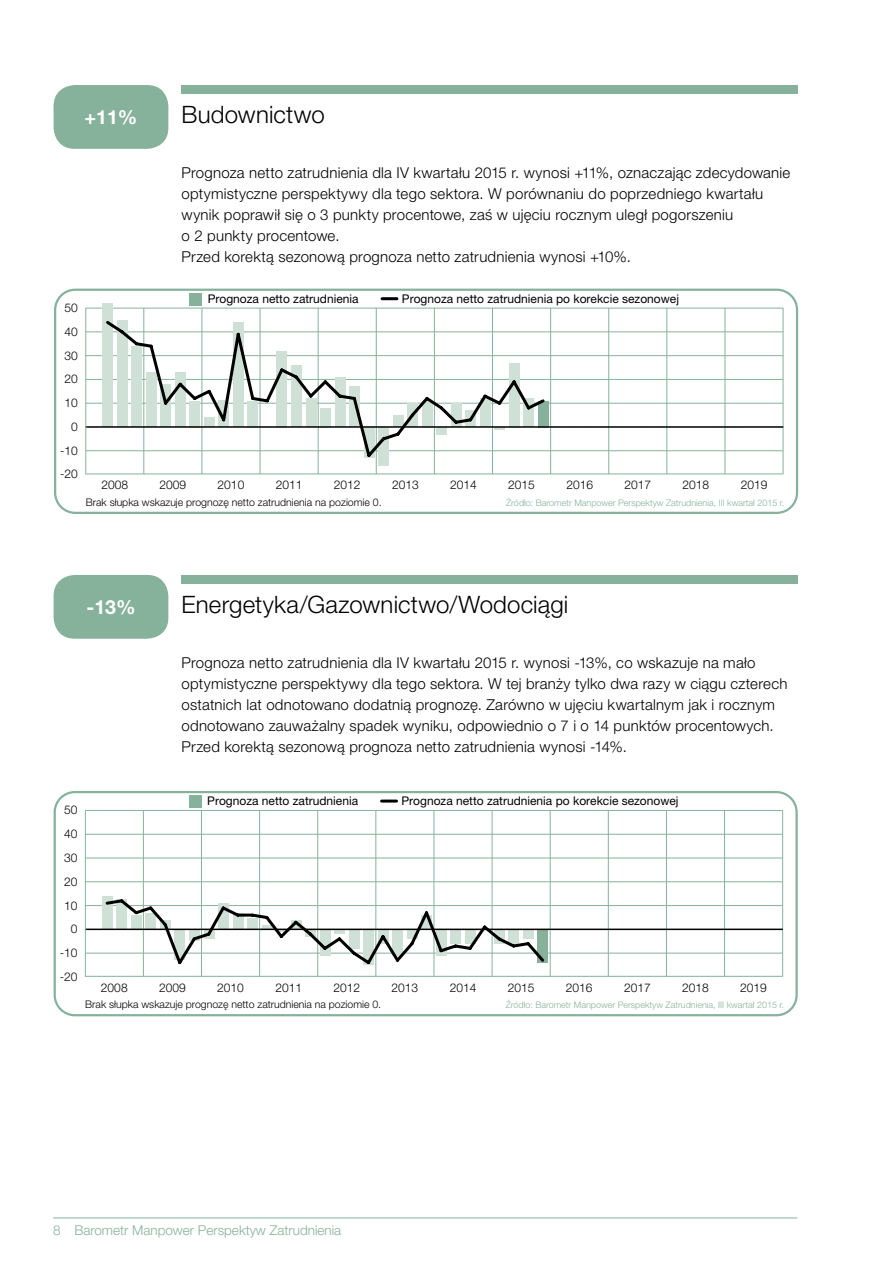
<style>
.page{position:relative;width:893px;height:1263px;background:#fff}
.page>*{position:absolute;margin:0;border:0;box-sizing:border-box;transform-origin:0 0}
.t1{font:300 24px "Helvetica Neue LT Pro";letter-spacing:.005em;color:#000}
.t2{font:700 19.5px "Helvetica Neue LT Pro";color:#fff}
.t3{font:300 15px/21px "Helvetica Neue LT Pro";letter-spacing:.015em;color:#000}
.t4{font:300 13.5px "Helvetica Neue LT Pro";color:#86b29c}
.t5{font:12px "Helvetica Neue LT Pro";color:#000}
.t6{font:300 12px/23.7px "Helvetica Neue LT Std";color:#000;text-align:right}
.t7{font:300 10.5px "Helvetica Neue LT Pro";color:#000}
.t8{font:300 9px "Helvetica Neue LT Pro";color:#86b29c}
</style>
<div class="page">
<hr style="left:53px;top:1217px;width:744px;height:1px;background:#86b29c">
<svg style="left:54px;top:289px;width:744px;height:225px"></svg>
<svg style="left:54px;top:791px;width:744px;height:225px"></svg>
<div style="left:182px;top:85px;width:616px;height:9px;background:#86b29c"></div>
<div style="left:182px;top:575px;width:616px;height:8px;background:#86b29c"></div>
<div style="left:54px;top:575px;width:114px;height:64px;background:#86b29c;border-radius:21px"></div>
<div style="left:54px;top:85px;width:114px;height:64px;background:#86b29c;border-radius:21px"></div>
<h2 class="t2" style="left:85px;top:105px;width:54px">+11%</h2>
<p class="t6" style="left:60px;top:296px;width:19px">50<br>40<br>30<br>20<br>10<br>0 -10 -20</p>
<h1 class="t1" style="left:182px;top:100px;width:145px">Budownictwo</h1>
<p class="t3" style="left:182px;top:162px;width:610px">Prognoza netto zatrudnienia dla IV kwartału 2015 r. wynosi +11%, oznaczając zdecydowanie optymistyczne perspektywy dla tego sektora. W porównaniu do poprzedniego kwartału wynik poprawił się o 3 punkty procentowe, zaś w ujęciu rocznym uległ pogorszeniu<br>o 2 punkty procentowe.<br>Przed korektą sezonową prognoza netto zatrudnienia wynosi +10%.</p>
<p class="t5" style="left:208px;top:291px;width:152px">Prognoza netto zatrudnienia</p>
<p class="t5" style="left:402px;top:291px;width:279px">Prognoza netto zatrudnienia po korekcie sezonowej</p>
<p class="t6" style="left:101px;top:473px;width:28px">2008</p>
<p class="t6" style="left:160px;top:473px;width:28px">2009</p>
<p class="t6" style="left:218px;top:473px;width:28px">2010</p>
<p class="t6" style="left:276px;top:473px;width:28px">2011</p>
<p class="t6" style="left:334px;top:473px;width:28px">2012</p>
<p class="t6" style="left:392px;top:473px;width:28px">2013</p>
<p class="t6" style="left:450px;top:473px;width:28px">2014</p>
<p class="t6" style="left:508px;top:473px;width:28px">2015</p>
<p class="t6" style="left:566px;top:473px;width:28px">2016</p>
<p class="t6" style="left:624px;top:473px;width:28px">2017</p>
<p class="t6" style="left:683px;top:473px;width:28px">2018</p>
<p class="t6" style="left:741px;top:473px;width:28px">2019</p>
<p class="t7" style="left:86px;top:495px;width:297px">Brak słupka wskazuje prognozę netto zatrudnienia na poziomie 0.</p>
<p class="t8" style="left:506px;top:497px;width:280px">Źródło: Barometr Manpower Perspektyw Zatrudnienia, III kwartał 2015 r.</p>
<h2 class="t2" style="left:86px;top:595px;width:51px">-13%</h2>
<h1 class="t1" style="left:182px;top:590px;width:388px">Energetyka/Gazownictwo/Wodociągi</h1>
<p class="t3" style="left:182px;top:652px;width:607px">Prognoza netto zatrudnienia dla IV kwartału 2015 r. wynosi -13%, co wskazuje na mało optymistyczne perspektywy dla tego sektora. W tej branży tylko dwa razy w ciągu czterech ostatnich lat odnotowano dodatnią prognozę. Zarówno w ujęciu kwartalnym jak i rocznym odnotowano zauważalny spadek wyniku, odpowiednio o 7 i o 14 punktów procentowych.<br>Przed korektą sezonową prognoza netto zatrudnienia wynosi -14%.</p>
<p class="t6" style="left:60px;top:798px;width:19px">50<br>40<br>30<br>20<br>10<br>0 -10 -20</p>
<p class="t5" style="left:207px;top:793px;width:152px">Prognoza netto zatrudnienia</p>
<p class="t5" style="left:402px;top:794px;width:279px">Prognoza netto zatrudnienia po korekcie sezonowej</p>
<p class="t6" style="left:101px;top:975px;width:28px">2008</p>
<p class="t6" style="left:159px;top:975px;width:28px">2009</p>
<p class="t6" style="left:217px;top:975px;width:28px">2010</p>
<p class="t6" style="left:275px;top:975px;width:28px">2011</p>
<p class="t6" style="left:333px;top:975px;width:28px">2012</p>
<p class="t6" style="left:392px;top:975px;width:28px">2013</p>
<p class="t6" style="left:450px;top:975px;width:28px">2014</p>
<p class="t6" style="left:508px;top:975px;width:28px">2015</p>
<p class="t6" style="left:566px;top:975px;width:28px">2016</p>
<p class="t6" style="left:624px;top:975px;width:28px">2017</p>
<p class="t6" style="left:682px;top:975px;width:28px">2018</p>
<p class="t6" style="left:740px;top:975px;width:28px">2019</p>
<p class="t7" style="left:85px;top:998px;width:297px">Brak słupka wskazuje prognozę netto zatrudnienia na poziomie 0.</p>
<p class="t8" style="left:506px;top:999px;width:280px">Źródło: Barometr Manpower Perspektyw Zatrudnienia, III kwartał 2015 r.</p>
<p class="t4" style="left:53px;top:1222px;width:290px">8 Barometr Manpower Perspektyw Zatrudnienia</p>
</div>
